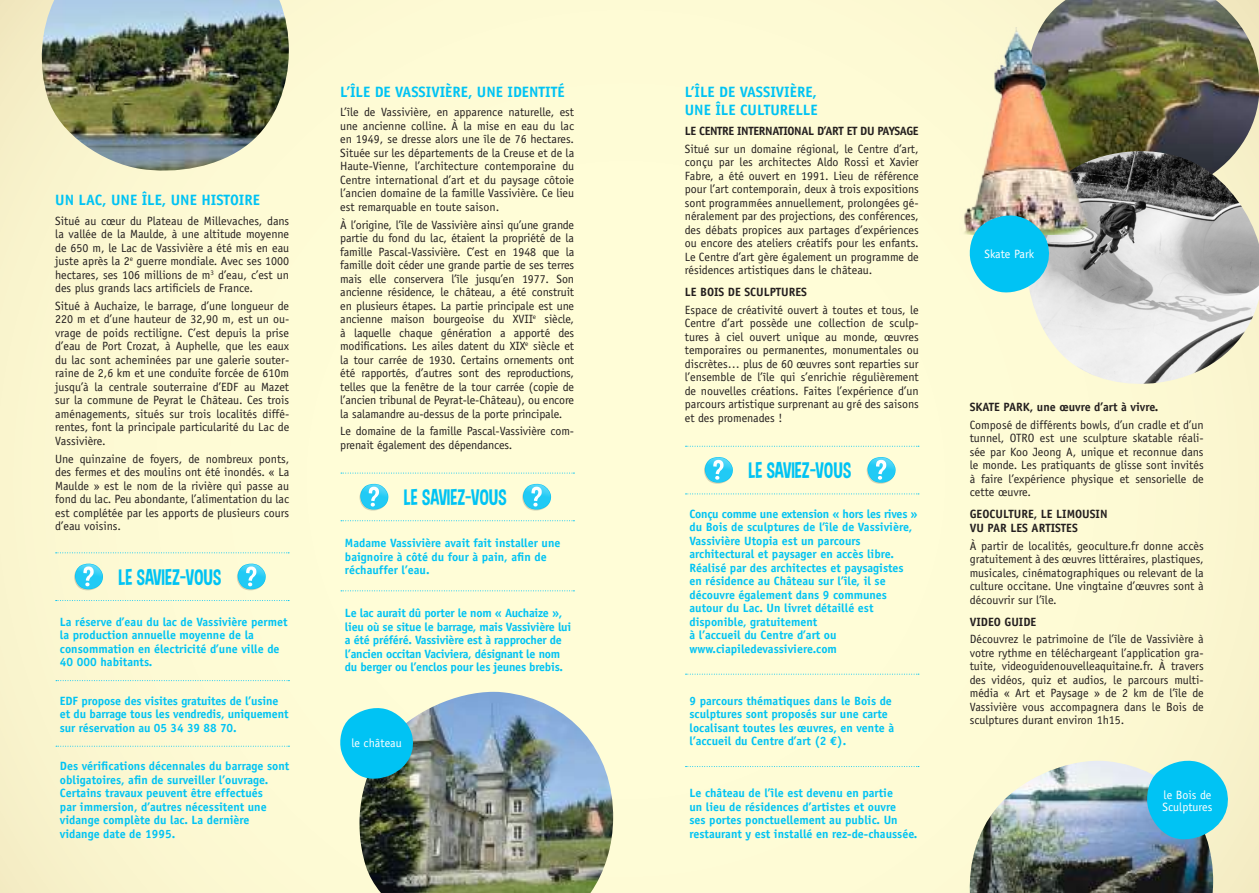
<style>
.page{position:relative;width:1259px;height:893px;background:#fefcd6}
.page>*{position:absolute;margin:0;border:0;box-sizing:border-box;transform-origin:0 0}
.t1{font:22.5px "Curse Casual";color:#00c3f4}
.t2{font:700 15px/18px "Officina Sans";color:#00c3f4}
.t3{font:12px/13.5px "Officina Sans";color:#241f1f;text-align:justify}
.t4{font:700 12px/13.5px "Officina Sans";color:#00c3f4}
.t5{font:700 12px/13.5px "Officina Sans";letter-spacing:-.02em;color:#00c3f4}
.t6{font:700 12px/13.5px "Officina Sans";color:#241f1f}
.t7{font:700 12px "Officina Sans";letter-spacing:-.03em;color:#241f1f}
.t8{font:12px/12px "Officina Sans";color:#fff}
.s1{font-family:"Euro Mono"}
</style>
<div class="page">
<img style="left:1040px;top:0;width:219px;height:151px">
<svg style="left:341px;top:473px;width:233px;height:1px"></svg>
<svg style="left:56px;top:552px;width:233px;height:1px"></svg>
<svg style="left:685px;top:446px;width:234px;height:1px"></svg>
<svg style="left:341px;top:520px;width:233px;height:1px"></svg>
<svg style="left:56px;top:600px;width:233px;height:1px"></svg>
<svg style="left:685px;top:494px;width:234px;height:1px"></svg>
<svg style="left:56px;top:680px;width:233px;height:1px"></svg>
<svg style="left:341px;top:590px;width:233px;height:1px"></svg>
<svg style="left:685px;top:674px;width:234px;height:1px"></svg>
<svg style="left:56px;top:746px;width:233px;height:1px"></svg>
<svg style="left:685px;top:766px;width:234px;height:1px"></svg>
<svg style="left:522px;top:483px;width:29px;height:28px"></svg>
<svg style="left:359px;top:483px;width:30px;height:28px"></svg>
<svg style="left:237px;top:563px;width:29px;height:27px"></svg>
<svg style="left:74px;top:563px;width:29px;height:27px"></svg>
<svg style="left:866px;top:457px;width:30px;height:27px"></svg>
<svg style="left:704px;top:457px;width:29px;height:27px"></svg>
<img style="left:40px;top:0;width:249px;height:172px">
<img style="left:359px;top:692px;width:255px;height:201px">
<img style="left:969px;top:761px;width:244px;height:132px">
<svg style="left:340px;top:706px;width:77px;height:74px"></svg>
<svg style="left:1145px;top:759px;width:87px;height:82px"></svg>
<img style="left:1030px;top:151px;width:229px;height:233px">
<img style="left:964px;top:28px;width:129px;height:207px">
<img style="left:968px;top:213px;width:85px;height:81px">
<p class="t2" style="left:55px;top:191px;width:206px">UN LAC, UNE ÎLE, UNE HISTOIRE</p>
<p class="t3" style="left:55px;top:214px;width:235px">Situé au cœur du Plateau de Millevaches, dans la vallée de la Maulde, à une altitude moyenne de 650 m, le Lac de Vassivière a été mis en eau juste après la 2<sup>e</sup> guerre mondiale. Avec ses 1000 hectares, ses 106 millions de m<sup>3</sup> d’eau, c’est un des plus grands lacs artificiels de France.</p>
<p class="t3" style="left:55px;top:299px;width:235px">Situé à Auchaize, le barrage, d’une longueur de 220 m et d’une hauteur de 32,90 m, est un ou&shy;vrage de poids rectiligne. C’est depuis la prise d’eau de Port Crozat, à Auphelle, que les eaux du lac sont acheminées par une galerie souter&shy;raine de 2,6 km et une conduite forcée de 610m jusqu’à la centrale souterraine d’EDF au Mazet sur la commune de Peyrat le Château. Ces trois aménagements, situés sur trois localités diffé&shy;rentes, font la principale particularité du Lac de Vassivière.</p>
<p class="t3" style="left:55px;top:452px;width:235px">Une quinzaine de foyers, de nombreux ponts, des fermes et des moulins ont été inondés. « La Maulde » est le nom de la rivière qui passe au fond du lac. Peu abondante, l’alimentation du lac est complétée par les apports de plusieurs cours d’eau voisins.</p>
<h1 class="t1" style="left:119px;top:563px;width:105px">LE SAVIEZ-VOUS</h1>
<p class="t4" style="left:60px;top:615px;width:229px">La réserve d’eau du lac de Vassivière permet la production annuelle moyenne de la consommation en électricité d’une ville de 40 000 habitants.</p>
<p class="t4" style="left:60px;top:694px;width:230px">EDF propose des visites gratuites de l’usine et du barrage tous les vendredis, uniquement sur réservation au 05 34 39 88 70.</p>
<p class="t4" style="left:60px;top:759px;width:231px">Des vérifications décennales du barrage sont obligatoires, afin de surveiller l’ouvrage.<br>Certains travaux peuvent être effectués<br>par immersion, d’autres nécessitent une vidange complète du lac. La dernière vidange date de 1995.</p>
<p class="t2" style="left:340px;top:83px;width:226px">L’ÎLE DE VASSIVIÈRE, UNE IDENTITÉ</p>
<p class="t3" style="left:340px;top:106px;width:235px">L’île de Vassivière, en apparence naturelle, est une ancienne colline. À la mise en eau du lac en 1949, se dresse alors une île de 76 hectares.<br>Située sur les départements de la Creuse et de la Haute-Vienne, l’architecture contemporaine du Centre international d’art et du paysage côtoie l’ancien domaine de la famille Vassivière. Ce lieu est remarquable en toute saison.</p>
<p class="t3" style="left:340px;top:218px;width:235px">À l’origine, l’île de Vassivière ainsi qu’une grande partie du fond du lac, étaient la propriété de la famille Pascal-Vassivière. C’est en 1948 que la famille doit céder une grande partie de ses terres mais elle conservera l’île jusqu’en 1977. Son ancienne résidence, le château, a été construit en plusieurs étapes. La partie principale est une ancienne maison bourgeoise du XVII<sup>e</sup> siècle, à laquelle chaque génération a apporté des modifications. Les ailes datent du XIX<sup>e</sup> siècle et la tour carrée de 1930. Certains ornements ont été rapportés, d’autres sont des reproductions, telles que la fenêtre de la tour carrée (copie de l’ancien tribunal de Peyrat-le-Château), ou encore la salamandre au-dessus de la porte principale.</p>
<p class="t3" style="left:340px;top:425px;width:235px">Le domaine de la famille Pascal-Vassivière com&shy;prenait également des dépendances.</p>
<h1 class="t1" style="left:404px;top:483px;width:105px">LE SAVIEZ-VOUS</h1>
<p class="t4" style="left:345px;top:536px;width:217px">Madame Vassivière avait fait installer une baignoire à côté du four à pain, afin de réchauffer l’eau.</p>
<p class="t5" style="left:345px;top:606px;width:228px">Le lac aurait dû porter le nom « Auchaize », lieu où se situe le barrage, mais Vassivière lui a été préféré. Vassivière est à rapprocher de l’ancien occitan Vaciviera, désignant le nom du berger ou l’enclos pour les jeunes brebis.</p>
<p class="t8" style="left:351px;top:737px;width:52px">le château</p>
<p class="t2" style="left:685px;top:83px;width:134px">L’ÎLE DE VASSIVIÈRE,<br>UNE ÎLE CULTURELLE</p>
<p class="t7" style="left:685px;top:123px;width:235px">LE CENTRE INTERNATIONAL D’ART ET DU PAYSAGE</p>
<p class="t3" style="left:685px;top:142px;width:235px">Situé sur un domaine régional, le Centre d’art, conçu par les architectes Aldo Rossi et Xavier Fabre, a été ouvert en 1991. Lieu de référence pour l’art contemporain, deux à trois expositions sont programmées annuellement, prolongées gé&shy;néralement par des projections, des conférences, des débats propices aux partages d’expériences ou encore des ateliers créatifs pour les enfants.<br>Le Centre d’art gère également un programme de résidences artistiques dans le château.</p>
<p class="t6" style="left:685px;top:285px;width:124px">LE BOIS DE SCULPTURES</p>
<p class="t3" style="left:685px;top:303px;width:235px">Espace de créativité ouvert à toutes et tous, le Centre d’art possède une collection de sculp&shy;tures à ciel ouvert unique au monde, œuvres temporaires ou permanentes, monumentales ou discrètes… plus de 60 œuvres sont reparties sur l’ensemble de l’île qui s’enrichie régulièrement de nouvelles créations. Faites l’expérience d’un parcours artistique surprenant au gré des saisons et des promenades !</p>
<h1 class="t1" style="left:748px;top:456px;width:105px">LE SAVIEZ-VOUS</h1>
<p class="t4" style="left:689px;top:507px;width:230px">Conçu comme une extension « hors les rives » du Bois de sculptures de l’île de Vassivière, Vassivière Utopia est un parcours architectural et paysager en accès libre.<br>Réalisé par des architectes et paysagistes en résidence au Château sur l’île, il se découvre également dans 9 communes autour du Lac. Un livret détaillé est disponible, gratuitement<br>à l’accueil du Centre d’art ou www.ciapiledevassiviere.com</p>
<p class="t4" style="left:689px;top:694px;width:206px">9 parcours thématiques dans le Bois de sculptures sont proposés sur une carte localisant toutes les œuvres, en vente à l’accueil du Centre d’art (2 <span class="s1">€</span>).</p>
<p class="t4" style="left:689px;top:786px;width:229px">Le château de l’île est devenu en partie<br>un lieu de résidences d’artistes et ouvre<br>ses portes ponctuellement au public. Un restaurant y est installé en rez-de-chaussée.</p>
<p class="t8" style="left:984px;top:248px;width:51px">Skate Park</p>
<p class="t6" style="left:969px;top:400px;width:190px">SKATE PARK, une œuvre d’art à vivre.</p>
<p class="t3" style="left:969px;top:418px;width:235px">Composé de différents bowls, d’un cradle et d’un tunnel, OTRO est une sculpture skatable réali&shy;sée par Koo Jeong A, unique et reconnue dans le monde. Les pratiquants de glisse sont invités à faire l’expérience physique et sensorielle de cette œuvre.</p>
<p class="t6" style="left:969px;top:507px;width:139px">GEOCULTURE, LE LIMOUSIN<br>VU PAR LES ARTISTES</p>
<p class="t3" style="left:969px;top:539px;width:235px">À partir de localités, geoculture.fr donne accès gratuitement à des œuvres littéraires, plastiques, musicales, cinématographiques ou relevant de la culture occitane. Une vingtaine d’œuvres sont à découvrir sur l’île.</p>
<p class="t6" style="left:969px;top:615px;width:68px">VIDEO GUIDE</p>
<p class="t3" style="left:969px;top:633px;width:235px">Découvrez le patrimoine de l’île de Vassivière à votre rythme en téléchargeant l’application gra&shy;tuite, videoguidenouvelleaquitaine.fr. À travers des vidéos, quiz et audios, le parcours multi&shy;média « Art et Paysage » de 2 km de l’île de Vassivière vous accompagnera dans le Bois de sculptures durant environ 1h15.</p>
<p class="t8" style="left:1162px;top:789px;width:51px">le Bois de<br>Sculptures</p>
</div>
